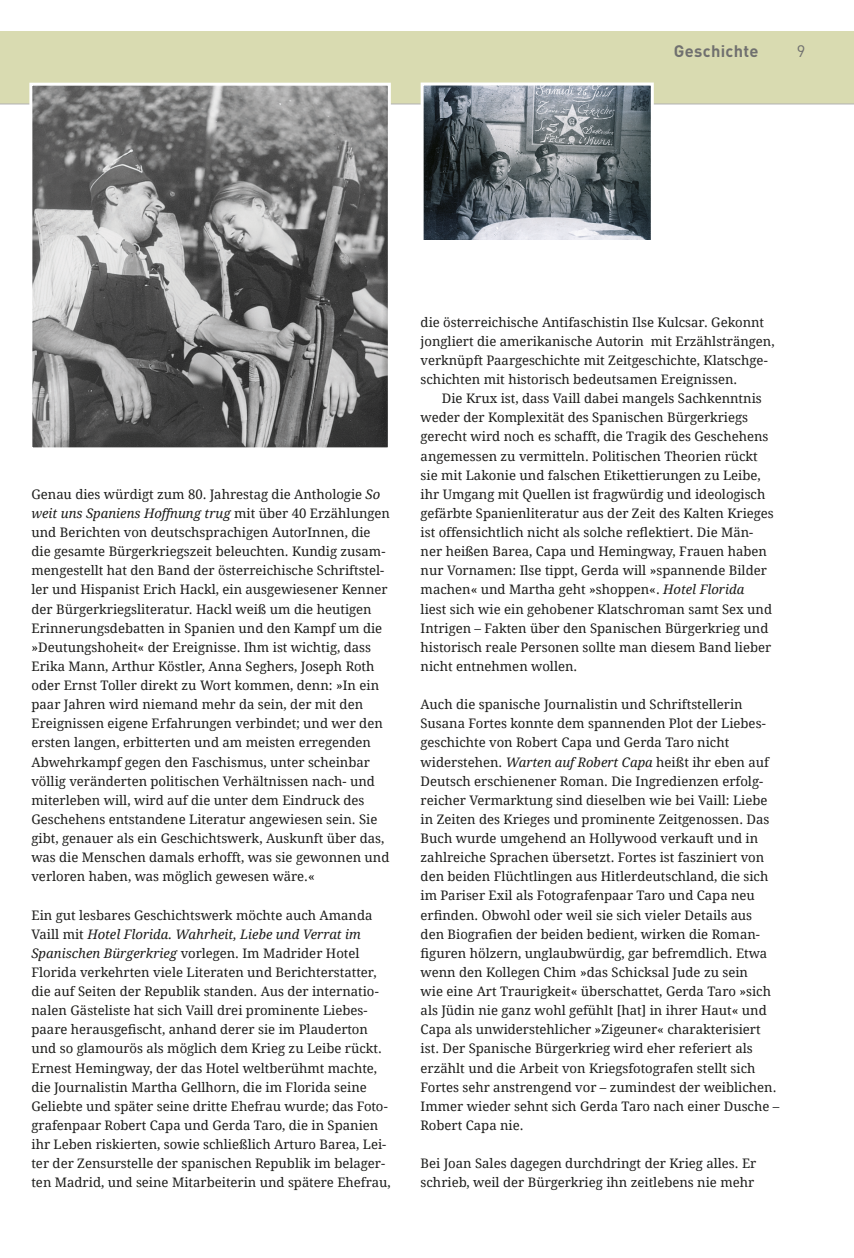
<style>
.page{position:relative;width:854px;height:1258px;background:#fff}
.page>*{position:absolute;margin:0;border:0;box-sizing:border-box;transform-origin:0 0}
.t1{font:700 16.5px "DINOT";letter-spacing:.02em;color:#70706f}
.t2{font:16.5px "DINOT";color:#70706f}
.t3{font:13.2px/19px "Droid Serif 2";color:#1d1d1b}
.t4{font:13.2px/19px "Droid Serif";color:#1d1d1b}
.t5{font:italic 13.2px "Droid Serif";color:#1d1d1b}
.s1{font-family:"Droid Serif";font-style:italic}
.s2{font-family:"Droid Serif 2";font-style:normal}
.s3{font-family:"Droid Serif 2"}
</style>
<div class="page">
<div style="left:0;top:32px;width:854px;height:72px;background:#d9dbb1"></div>
<hr style="left:0;top:104px;width:854px;height:1px;background:#b2b2b2">
<svg style="left:28px;top:82px;width:364px;height:366px;background:#808080"></svg>
<svg style="left:419px;top:82px;width:236px;height:158px;background:#757c82"></svg>
<p class="t1" style="left:674px;top:40px;width:86px">Geschichte</p>
<p class="t2" style="left:797px;top:40px;width:10px">9</p>
<p class="t3" style="left:31px;top:485px;width:350px">Genau dies würdigt zum 80. Jahrestag die Anthologie <span class="s1">So</span></p>
<p class="t5" style="left:31px;top:505px;width:360px">weit uns Spaniens Hoffnung trug <span class="s2">mit über 40 Erzählungen</span></p>
<p class="t3" style="left:31px;top:523px;width:359px">und Berichten von deutschsprachigen AutorInnen, die die gesamte Bürgerkriegszeit beleuchten. Kundig zusam&shy;mengestellt hat den Band der österreichische Schriftstel&shy;ler und Hispanist Erich Hackl, ein ausgewiesener Kenner der Bürgerkriegsliteratur. Hackl weiß um die heutigen Erinnerungsdebatten in Spanien und den Kampf um die »Deutungshoheit« der Ereignisse. Ihm ist wichtig, dass Erika Mann, Arthur Köstler, Anna Seghers, Joseph Roth oder Ernst Toller direkt zu Wort kommen, denn: »In ein paar Jahren wird niemand mehr da sein, der mit den Ereignissen eigene Erfahrungen verbindet; und wer den ersten langen, erbitterten und am meisten erregenden Abwehrkampf gegen den Faschismus, unter scheinbar völlig veränderten politischen Verhältnissen nach- und miterleben will, wird auf die unter dem Eindruck des Geschehens entstandene Literatur angewiesen sein. Sie gibt, genauer als ein Geschichtswerk, Auskunft über das, was die Menschen damals erhofft, was sie gewonnen und verloren haben, was möglich gewesen wäre.«</p>
<p class="t3" style="left:31px;top:905px;width:342px">Ein gut lesbares Geschichtswerk möchte auch Amanda</p>
<p class="t5" style="left:31px;top:926px;width:331px"><span class="s2">Vaill mit</span> Hotel Florida. Wahrheit, Liebe und Verrat im</p>
<p class="t3" style="left:31px;top:944px;width:349px"><span class="s1">Spanischen Bürgerkrieg</span> vorlegen. Im Madrider Hotel Florida verkehrten viele Literaten und Berichterstatter, die auf Seiten der Republik standen. Aus der internatio&shy;nalen Gästeliste hat sich Vaill drei prominente Liebes-</p>
<p class="t4" style="left:31px;top:1020px;width:338px">paare herausgefischt, anhand derer sie im Plauderton</p>
<p class="t3" style="left:31px;top:1039px;width:361px">und so glamourös als möglich dem Krieg zu Leibe rückt.<br>Ernest Hemingway, der das Hotel weltberühmt machte, die Journalistin Martha Gellhorn, die im Florida seine Geliebte und später seine dritte Ehefrau wurde; das Foto&shy;grafenpaar Robert Capa und Gerda Taro, die in Spanien ihr Leben riskierten, sowie schließlich Arturo Barea, Lei&shy;ter der Zensurstelle der spanischen Republik im belager&shy;ten Madrid, und seine Mitarbeiterin und spätere Ehefrau,</p>
<p class="t3" style="left:421px;top:312px;width:356px">die österreichische Antifaschistin Ilse Kulcsar. Gekonnt jongliert die amerikanische Autorin mit Erzählsträngen, verknüpft Paargeschichte mit Zeitgeschichte, Klatschge&shy;schichten mit historisch bedeutsamen Ereignissen.</p>
<p class="t3" style="left:421px;top:389px;width:355px;text-indent:21px">Die Krux ist, dass Vaill dabei mangels Sachkenntnis weder der Komplexität des Spanischen Bürgerkriegs gerecht wird noch es schafft, die Tragik des Geschehens angemessen zu vermitteln. Politischen Theorien rückt sie mit Lakonie und falschen Etikettierungen zu Leibe, ihr Umgang mit Quellen ist fragwürdig und ideologisch gefärbte Spanienliteratur aus der Zeit des Kalten Krieges</p>
<p class="t4" style="left:421px;top:523px;width:334px">ist offensichtlich nicht als solche reflektiert. Die Män<span class="s3">-</span></p>
<p class="t3" style="left:421px;top:542px;width:353px">ner heißen Barea, Capa und Hemingway, Frauen haben nur Vornamen: Ilse tippt, Gerda will »spannende Bilder machen« und Martha geht »shoppen«. <span class="s1">Hotel Florida </span>liest sich wie ein gehobener Klatschroman samt Sex und Intrigen – Fakten über den Spanischen Bürgerkrieg und historisch reale Personen sollte man diesem Band lieber nicht entnehmen wollen.</p>
<p class="t3" style="left:421px;top:695px;width:350px">Auch die spanische Journalistin und Schriftstellerin Susana Fortes konnte dem spannenden Plot der Liebes&shy;geschichte von Robert Capa und Gerda Taro nicht widerstehen. <span class="s1">Warten auf Robert Capa</span> heißt ihr eben auf Deutsch erschienener Roman. Die Ingredienzen erfolg&shy;reicher Vermarktung sind dieselben wie bei Vaill: Liebe in Zeiten des Krieges und prominente Zeitgenossen. Das Buch wurde umgehend an Hollywood verkauft und in zahlreiche Sprachen übersetzt. Fortes ist fasziniert von den beiden Flüchtlingen aus Hitlerdeutschland, die sich im Pariser Exil als Fotografenpaar Taro und Capa neu</p>
<p class="t4" style="left:421px;top:905px;width:348px">erfinden. Obwohl oder weil sie sich vieler Details aus den Biografien der beiden bedient, wirken die Roman&shy;figuren hölzern, unglaubwürdig, gar befremdlich. Etwa</p>
<p class="t3" style="left:421px;top:963px;width:360px">wenn den Kollegen Chim »das Schicksal Jude zu sein<br>wie eine Art Traurigkeit« überschattet, Gerda Taro »sich als Jüdin nie ganz wohl gefühlt [hat] in ihrer Haut« und Capa als unwiderstehlicher »Zigeuner« charakterisiert ist. Der Spanische Bürgerkrieg wird eher referiert als erzählt und die Arbeit von Kriegsfotografen stellt sich Fortes sehr anstrengend vor – zumindest der weiblichen.<br>Immer wieder sehnt sich Gerda Taro nach einer Dusche – Robert Capa nie.</p>
<p class="t3" style="left:421px;top:1154px;width:337px">Bei Joan Sales dagegen durchdringt der Krieg alles. Er schrieb, weil der Bürgerkrieg ihn zeitlebens nie mehr</p>
</div>
